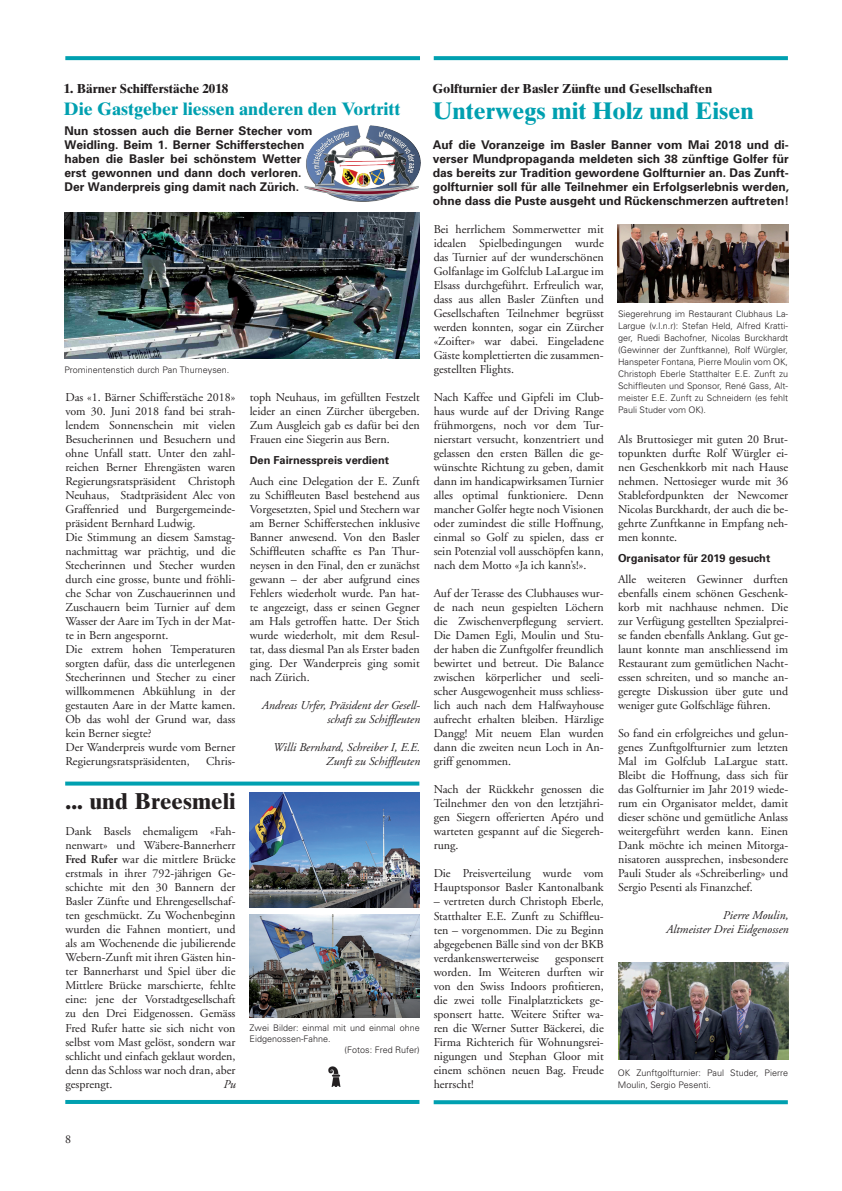
<style>
.page{position:relative;width:842px;height:1191px;background:#fff}
.page>*{position:absolute;margin:0;border:0;box-sizing:border-box;transform-origin:0 0}
.t1{font:700 24px "Times Ten";color:#00a0b0}
.t2{font:700 23px "Times Ten";color:#231f20}
.t3{font:700 18px "Times Ten";color:#00a0b0}
.t4{font:700 13px "Times Ten";color:#231f20}
.t5{font:12px/14px "Adobe Garamond";color:#231f20;text-align:justify}
.t6{font:700 12px/14px "Univers";color:#231f20;text-align:justify}
.t7{font:italic 12px/14px "Adobe Garamond";color:#231f20;text-align:right}
.t8{font:700 11px "Univers";color:#231f20}
.t9{font:300 9px/12px "Univers";color:#231f20}
.s1{font-weight:600}
</style>
<div class="page">
<svg style="left:434px;top:56px;width:354px;height:4px"></svg>
<svg style="left:434px;top:1100px;width:354px;height:4px"></svg>
<img style="left:618px;top:224px;width:170px;height:79px">
<img style="left:618px;top:962px;width:170px;height:97px">
<img style="left:305px;top:125px;width:115px;height:77px">
<img style="left:65px;top:212px;width:355px;height:147px">
<svg style="left:65px;top:56px;width:355px;height:4px"></svg>
<svg style="left:65px;top:781px;width:354px;height:4px"></svg>
<img style="left:250px;top:793px;width:170px;height:114px">
<img style="left:250px;top:914px;width:170px;height:103px">
<img style="left:329px;top:1067px;width:12px;height:20px">
<hr style="left:65px;top:1100px;width:354px;height:4px;background:#00a0b0">
<p class="t4" style="left:64px;top:81px;width:166px">1. Bärner Schifferstäche 2018</p>
<h3 class="t3" style="left:64px;top:98px;width:338px">Die Gastgeber liessen anderen den Vortritt</h3>
<p class="t6" style="left:65px;top:123px;width:249px;text-align:left">Nun stossen auch die Berner Stecher vom Weidling. Beim 1. Berner Schifferstechen haben die Basler bei schönstem Wetter erst gewonnen und dann doch verloren.<br>Der Wanderpreis ging damit nach Zürich.</p>
<p class="t9" style="left:64px;top:364px;width:167px">Prominentenstich durch Pan Thurneysen.</p>
<p class="t5" style="left:65px;top:390px;width:172px;text-align:left">Das «1. Bärner Schifferstäche 2018» vom 30. Juni 2018 fand bei strah&shy;lendem Sonnenschein mit vielen<br>Besucherinnen und Besuchern und ohne Unfall statt. Unter den zahl&shy;reichen Berner Ehrengästen waren<br>Regierungsratspräsident Christoph<br>Neuhaus, Stadtpräsident Alec von<br>Graffenried und Burgergemeinde&shy;präsident Bernhard Ludwig.<br>Die Stimmung an diesem Samstag&shy;nachmittag war prächtig, und die<br>Stecherinnen und Stecher wurden durch eine grosse, bunte und fröhli&shy;che Schar von Zuschauerinnen und<br>Zuschauern beim Turnier auf dem<br>Wasser der Aare im Tych in der Mat&shy;te in Bern angespornt.<br>Die extrem hohen Temperaturen sorgten dafür, dass die unterlegenen<br>Stecherinnen und Stecher zu einer willkommenen Abkühlung in der gestauten Aare in der Matte kamen.<br>Ob das wohl der Grund war, dass kein Berner siegte?<br>Der Wanderpreis wurde vom Berner<br>Regierungsratspräsidenten,</p>
<p class="t5" style="left:206px;top:755px;width:31px">Chris-</p>
<h2 class="t2" style="left:66px;top:787px;width:171px">... und Breesmeli</h2>
<p class="t5" style="left:65px;top:825px;width:172px">Dank Basels ehemaligem «Fah&shy;nenwart» und Wäbere-Bannerherr <span class="s1">Fred Rufer</span> war die mittlere Brücke erstmals in ihrer 792-jährigen Ge&shy;schichte mit den 30 Bannern der Basler Zünfte und Ehrengesellschaf&shy;ten geschmückt. Zu Wochenbeginn wurden die Fahnen montiert, und als am Wochenende die jubilierende Webern-Zunft mit ihren Gästen hin&shy;ter Bannerharst und Spiel über die Mittlere Brücke marschierte, fehlte eine: jene der Vorstadtgesellschaft zu den Drei Eidgenossen. Gemäss Fred Rufer hatte sie sich nicht von selbst vom Mast gelöst, sondern war schlicht und einfach geklaut worden, denn das Schloss war noch dran, aber gesprengt.</p>
<p class="t7" style="left:223px;top:1077px;width:14px">Pu</p>
<p class="t5" style="left:250px;top:391px;width:172px">toph Neuhaus, im gefüllten Festzelt leider an einen Zürcher übergeben.<br>Zum Ausgleich gab es dafür bei den Frauen eine Siegerin aus Bern.</p>
<p class="t8" style="left:250px;top:453px;width:141px">Den Fairnesspreis verdient</p>
<p class="t5" style="left:250px;top:474px;width:172px">Auch eine Delegation der E. Zunft zu Schiffleuten Basel bestehend aus Vorgesetzten, Spiel und Stechern war am Berner Schifferstechen inklusive Banner anwesend. Von den Basler Schiffleuten schaffte es Pan Thur&shy;neysen in den Final, den er zunächst gewann – der aber aufgrund eines Fehlers wiederholt wurde. Pan hat&shy;te angezeigt, dass er seinen Gegner am Hals getroffen hatte. Der Stich wurde wiederholt, mit dem Resul&shy;tat, dass diesmal Pan als Erster baden ging. Der Wanderpreis ging somit nach Zürich.</p>
<p class="t7" style="left:262px;top:699px;width:160px">Andreas Urfer, Präsident der Gesell&shy;schaft zu Schiffleuten</p>
<p class="t7" style="left:273px;top:741px;width:149px">Willi Bernhard, Schreiber I, E.E.<br>Zunft zu Schiffleuten</p>
<p class="t9" style="left:250px;top:1022px;width:172px">Zwei Bilder: einmal mit und einmal ohne</p>
<p class="t9" style="left:250px;top:1033px;width:83px">Eidgenossen-Fahne.</p>
<p class="t9" style="left:345px;top:1044px;width:77px">(Fotos: Fred Rufer)</p>
<p class="t4" style="left:432px;top:81px;width:281px">Golfturnier der Basler Zünfte und Gesellschaften</p>
<h1 class="t1" style="left:432px;top:96px;width:323px">Unterwegs mit Holz und Eisen</h1>
<p class="t6" style="left:433px;top:137px;width:357px">Auf die Voranzeige im Basler Banner vom Mai 2018 und di&shy;verser Mundpropaganda meldeten sich 38 zünftige Golfer für das bereits zur Tradition gewordene Golfturnier an. Das Zunft&shy;golfturnier soll für alle Teilnehmer ein Erfolgserlebnis werden, ohne dass die Puste ausgeht und Rückenschmerzen auftreten!</p>
<p class="t5" style="left:434px;top:223px;width:172px">Bei herrlichem Sommerwetter mit idealen Spielbedingungen wurde das Turnier auf der wunderschönen Golfanlage im Golfclub LaLargue im Elsass durchgeführt. Erfreulich war, dass aus allen Basler Zünften und Gesellschaften Teilnehmer begrüsst werden konnten, sogar ein Zürcher «Zoifter» war dabei. Eingeladene Gäste komplettierten die zusammen&shy;gestellten Flights.</p>
<p class="t5" style="left:434px;top:391px;width:172px">Nach Kaffee und Gipfeli im Club&shy;haus wurde auf der Driving Range frühmorgens, noch vor dem Tur&shy;nierstart versucht, konzentriert und gelassen den ersten Bällen die ge&shy;wünschte Richtung zu geben, damit dann im handicapwirksamen Turnier alles optimal funktioniere. Denn mancher Golfer hegte noch Visionen oder zumindest die stille Hoffnung, einmal so Golf zu spielen, dass er sein Potenzial voll ausschöpfen kann, nach dem Motto «Ja ich kann’s!».</p>
<p class="t5" style="left:434px;top:587px;width:172px">Auf der Terasse des Clubhauses wur&shy;de nach neun gespielten Löchern die Zwischenverpflegung serviert.<br>Die Damen Egli, Moulin und Stu&shy;der haben die Zunftgolfer freundlich bewirtet und betreut. Die Balance zwischen körperlicher und seeli&shy;scher Ausgewogenheit muss schliess&shy;lich auch nach dem Halfwayhouse aufrecht erhalten bleiben. Härzlige Dangg! Mit neuem Elan wurden dann die zweiten neun Loch in An&shy;griff genommen.</p>
<p class="t5" style="left:434px;top:783px;width:172px">Nach der Rückkehr genossen die Teilnehmer den von den letztjähri&shy;gen Siegern offerierten Apéro und warteten gespannt auf die Siegereh&shy;rung.</p>
<p class="t5" style="left:434px;top:867px;width:172px">Die Preisverteilung wurde vom<br>Hauptsponsor Basler Kantonalbank</p>
<p class="t5" style="left:434px;top:895px;width:172px">– vertreten durch Christoph Eberle, Statthalter E.E. Zunft zu Schiffleu&shy;ten – vorgenommen. Die zu Beginn abgegebenen Bälle sind von der BKB verdankenswerterweise</p>
<p class="t5" style="left:434px;top:951px;width:172px;text-indent:121px">gesponsert worden. Im Weiteren durften wir von den Swiss Indoors profitieren, die zwei tolle Finalplatztickets ge&shy;sponsert hatte. Weitere Stifter wa&shy;ren die Werner Sutter Bäckerei, die Firma Richterich für Wohnungsrei&shy;nigungen und Stephan Gloor mit einem schönen neuen Bag. Freude herrscht!</p>
<p class="t9" style="left:618px;top:307px;width:172px;text-align:justify">Siegerehrung im Restaurant Clubhaus La-Largue (v.l.n.r): Stefan Held, Alfred Kratti&shy;ger, Ruedi Bachofner, Nicolas Burckhardt (Gewinner der Zunftkanne), Rolf Würgler, Hanspeter Fontana, Pierre Moulin vom OK, Christoph Eberle Statthalter E.E. Zunft zu Schiffleuten und Sponsor, René Gass, Alt&shy;meister E.E. Zunft zu Schneidern (es fehlt Pauli Studer vom OK).</p>
<p class="t5" style="left:618px;top:433px;width:172px">Als Bruttosieger mit guten 20 Brut&shy;topunkten durfte Rolf Würgler ei&shy;nen Geschenkkorb mit nach Hause nehmen. Nettosieger wurde mit 36<br>Stablefordpunkten der Newcomer Nicolas Burckhardt, der auch die be&shy;gehrte Zunftkanne in Empfang neh&shy;men konnte.</p>
<p class="t8" style="left:618px;top:551px;width:154px">Organisator für 2019 gesucht</p>
<p class="t5" style="left:618px;top:572px;width:172px">Alle weiteren Gewinner durften ebenfalls einem schönen Geschenk&shy;korb mit nachhause nehmen. Die zur Verfügung gestellten Spezialprei&shy;se fanden ebenfalls Anklang. Gut ge&shy;launt konnte man anschliessend im Restaurant zum gemütlichen Nacht&shy;essen schreiten, und so manche an&shy;geregte Diskussion über gute und weniger gute Golfschläge führen.</p>
<p class="t5" style="left:618px;top:726px;width:172px">So fand ein erfolgreiches und gelun&shy;genes Zunftgolfturnier zum letzten Mal im Golfclub LaLargue statt.<br>Bleibt die Hoffnung, dass sich für das Golfturnier im Jahr 2019 wiede&shy;rum ein Organisator meldet, damit dieser schöne und gemütliche Anlass weitergeführt werden kann. Einen Dank möchte ich meinen Mitorga&shy;nisatoren aussprechen, insbesondere Pauli Studer als «Schreiberling» und Sergio Pesenti als Finanzchef.</p>
<p class="t7" style="left:666px;top:909px;width:124px">Pierre Moulin,<br>Altmeister Drei Eidgenossen</p>
<p class="t9" style="left:618px;top:1066px;width:172px">OK Zunftgolfturnier: Paul Studer, Pierre<br>Moulin, Sergio Pesenti.</p>
<p class="t5" style="left:65px;top:1132px;width:7px">8</p>
</div>
